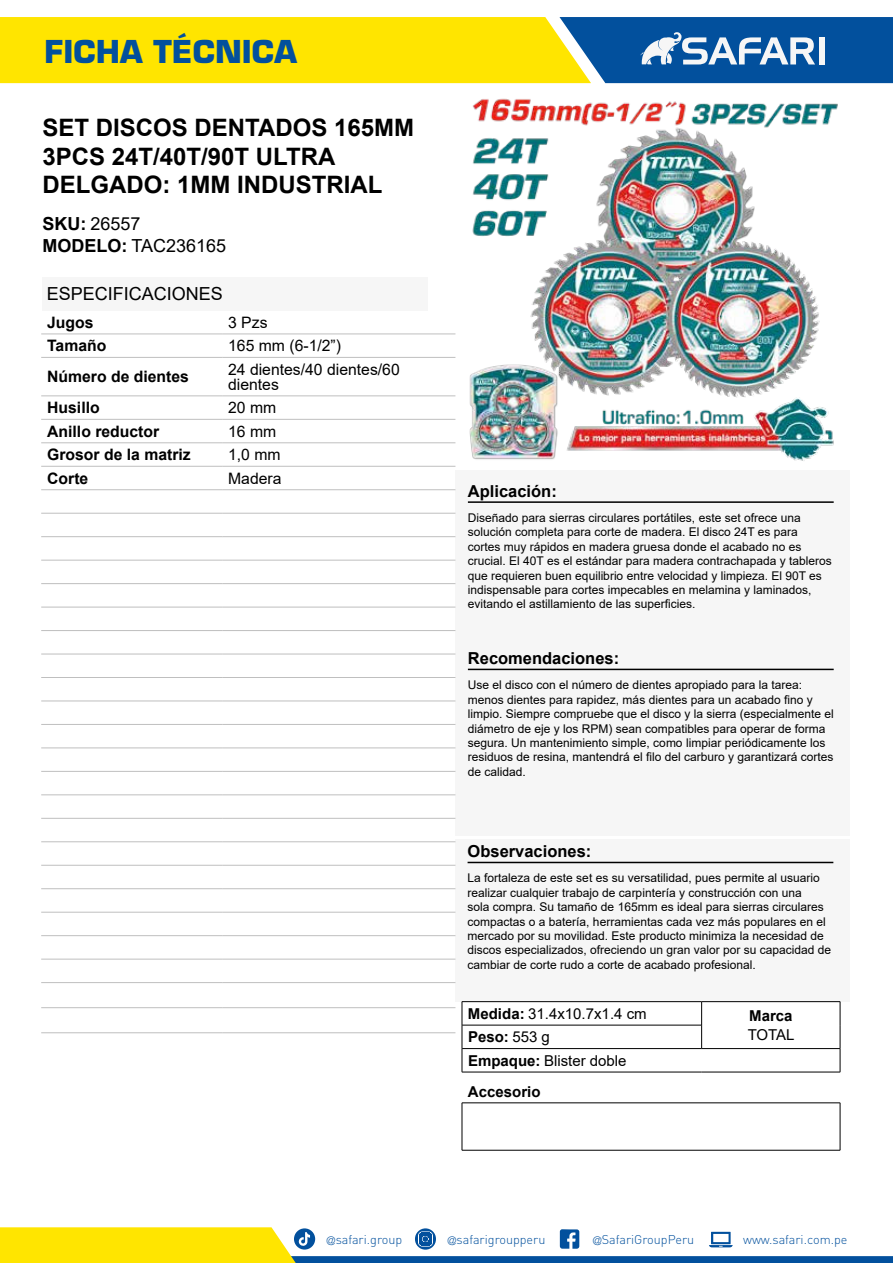
<style>
.page{position:relative;width:893px;height:1263px;background:#fff}
.page>*{position:absolute;margin:0;border:0;box-sizing:border-box;transform-origin:0 0}
.t1{font:700 30.75px "Eurostile LT Std";color:#02509d}
.t2{font:700 24px/28.8px "Arial";color:#000}
.t3{font:18px/21.9px "Arial";color:#000}
.t4{font:700 16.5px "Arial";color:#000}
.t5{font:700 15.75px "Arial";color:#000}
.t6{font:15.75px/15px "Arial";color:#000}
.t7{font:15px "Arial";color:#000}
.t8{font:700 15px "Arial";color:#000}
.t9{font:300 12.6px "DIN";color:#02509d}
.t10{font:12px/14.4px "Arial";color:#000}
.s1{font-weight:700}
.s2{font-weight:400}
.s3{font-family:"Helvetica LT Std";font-stretch:condensed;font-size:11.25px}
</style>
<div class="page">
<svg style="left:0;top:1227px;width:893px;height:36px"></svg>
<svg style="left:0;top:17px;width:893px;height:66px;background:#b1b83e"></svg>
<div style="left:819px;top:37px;width:6px;height:27px;background:#f6f6f6"></div>
<div style="left:455px;top:470px;width:395px;height:199px;background:#f6f6f6"></div>
<hr style="left:468px;top:501px;width:366px;height:2px;background:#000">
<div style="left:455px;top:638px;width:395px;height:197px;background:#f6f6f6"></div>
<hr style="left:468px;top:669px;width:366px;height:1px;background:#000">
<div style="left:455px;top:839px;width:395px;height:162px;background:#f6f6f6"></div>
<hr style="left:468px;top:862px;width:365px;height:1px;background:#000">
<hr style="left:462px;top:1102px;width:378px;height:1px;background:#000">
<hr style="left:462px;top:1103px;width:1px;height:47px;background:#000">
<hr style="left:840px;top:1103px;width:1px;height:47px;background:#000">
<hr style="left:462px;top:1150px;width:378px;height:1px;background:#000">
<hr style="left:41px;top:334px;width:181px;height:1px;background:#bfbfbf">
<hr style="left:222px;top:334px;width:233px;height:1px;background:#bfbfbf">
<hr style="left:41px;top:1032px;width:181px;height:1px;background:#bfbfbf">
<hr style="left:222px;top:1032px;width:233px;height:1px;background:#bfbfbf">
<hr style="left:41px;top:357px;width:181px;height:1px;background:#bfbfbf">
<hr style="left:222px;top:357px;width:233px;height:1px;background:#bfbfbf">
<hr style="left:41px;top:396px;width:181px;height:1px;background:#bfbfbf">
<hr style="left:222px;top:396px;width:233px;height:1px;background:#bfbfbf">
<hr style="left:41px;top:419px;width:181px;height:1px;background:#bfbfbf">
<hr style="left:222px;top:419px;width:233px;height:1px;background:#bfbfbf">
<hr style="left:41px;top:442px;width:181px;height:1px;background:#bfbfbf">
<hr style="left:222px;top:442px;width:233px;height:1px;background:#bfbfbf">
<hr style="left:41px;top:466px;width:181px;height:1px;background:#bfbfbf">
<hr style="left:222px;top:466px;width:233px;height:1px;background:#bfbfbf">
<hr style="left:41px;top:489px;width:181px;height:1px;background:#bfbfbf">
<hr style="left:222px;top:489px;width:233px;height:1px;background:#bfbfbf">
<hr style="left:41px;top:513px;width:181px;height:1px;background:#bfbfbf">
<hr style="left:222px;top:513px;width:233px;height:1px;background:#bfbfbf">
<hr style="left:41px;top:536px;width:181px;height:1px;background:#bfbfbf">
<hr style="left:222px;top:536px;width:233px;height:1px;background:#bfbfbf">
<hr style="left:41px;top:560px;width:181px;height:1px;background:#bfbfbf">
<hr style="left:222px;top:560px;width:233px;height:1px;background:#bfbfbf">
<hr style="left:41px;top:583px;width:181px;height:1px;background:#bfbfbf">
<hr style="left:222px;top:583px;width:233px;height:1px;background:#bfbfbf">
<hr style="left:41px;top:607px;width:181px;height:1px;background:#bfbfbf">
<hr style="left:222px;top:607px;width:233px;height:1px;background:#bfbfbf">
<hr style="left:41px;top:630px;width:181px;height:1px;background:#bfbfbf">
<hr style="left:222px;top:630px;width:233px;height:1px;background:#bfbfbf">
<hr style="left:41px;top:654px;width:181px;height:1px;background:#bfbfbf">
<hr style="left:222px;top:654px;width:233px;height:1px;background:#bfbfbf">
<hr style="left:41px;top:677px;width:181px;height:1px;background:#bfbfbf">
<hr style="left:222px;top:677px;width:233px;height:1px;background:#bfbfbf">
<hr style="left:41px;top:701px;width:181px;height:1px;background:#bfbfbf">
<hr style="left:222px;top:701px;width:233px;height:1px;background:#bfbfbf">
<hr style="left:41px;top:724px;width:181px;height:1px;background:#bfbfbf">
<hr style="left:222px;top:724px;width:233px;height:1px;background:#bfbfbf">
<hr style="left:41px;top:748px;width:181px;height:1px;background:#bfbfbf">
<hr style="left:222px;top:748px;width:233px;height:1px;background:#bfbfbf">
<hr style="left:41px;top:771px;width:181px;height:1px;background:#bfbfbf">
<hr style="left:222px;top:771px;width:233px;height:1px;background:#bfbfbf">
<hr style="left:41px;top:794px;width:181px;height:1px;background:#bfbfbf">
<hr style="left:222px;top:794px;width:233px;height:1px;background:#bfbfbf">
<hr style="left:41px;top:818px;width:181px;height:1px;background:#bfbfbf">
<hr style="left:222px;top:818px;width:233px;height:1px;background:#bfbfbf">
<hr style="left:41px;top:841px;width:181px;height:1px;background:#bfbfbf">
<hr style="left:222px;top:841px;width:233px;height:1px;background:#bfbfbf">
<hr style="left:41px;top:865px;width:181px;height:1px;background:#bfbfbf">
<hr style="left:222px;top:865px;width:233px;height:1px;background:#bfbfbf">
<hr style="left:41px;top:888px;width:181px;height:1px;background:#bfbfbf">
<hr style="left:222px;top:888px;width:233px;height:1px;background:#bfbfbf">
<hr style="left:41px;top:912px;width:181px;height:1px;background:#bfbfbf">
<hr style="left:222px;top:912px;width:233px;height:1px;background:#bfbfbf">
<hr style="left:41px;top:935px;width:181px;height:1px;background:#bfbfbf">
<hr style="left:222px;top:935px;width:233px;height:1px;background:#bfbfbf">
<hr style="left:41px;top:959px;width:181px;height:1px;background:#bfbfbf">
<hr style="left:222px;top:959px;width:233px;height:1px;background:#bfbfbf">
<hr style="left:41px;top:982px;width:181px;height:1px;background:#bfbfbf">
<hr style="left:222px;top:982px;width:233px;height:1px;background:#bfbfbf">
<hr style="left:41px;top:1007px;width:181px;height:1px;background:#bfbfbf">
<hr style="left:222px;top:1007px;width:233px;height:1px;background:#bfbfbf">
<img style="left:469px;top:98px;width:369px;height:363px">
<div style="left:43px;top:277px;width:385px;height:33px;background:#f6f6f6"></div>
<hr style="left:462px;top:1025px;width:239px;height:1px;background:#000">
<hr style="left:462px;top:1048px;width:240px;height:1px;background:#000">
<hr style="left:702px;top:1048px;width:138px;height:1px;background:#000">
<hr style="left:462px;top:1001px;width:240px;height:1px;background:#000">
<hr style="left:702px;top:1001px;width:138px;height:1px;background:#000">
<svg style="left:701px;top:1002px;width:1px;height:46px"></svg>
<svg style="left:462px;top:1002px;width:1px;height:70px"></svg>
<svg style="left:840px;top:1002px;width:1px;height:70px"></svg>
<hr style="left:462px;top:1072px;width:240px;height:1px;background:#000">
<hr style="left:702px;top:1072px;width:138px;height:1px;background:#000">
<h1 class="t1" style="left:44px;top:34px;width:254px">FICHA TÉCNICA</h1>
<h2 class="t2" style="left:43px;top:115px;width:373px">SET DISCOS DENTADOS 165MM<br>3PCS 24T/40T/90T ULTRA<br>DELGADO: 1MM INDUSTRIAL</h2>
<h3 class="t3" style="left:43px;top:215px;width:185px"><span class="s1">SKU:</span> 26557<br><span class="s1">MODELO:</span> TAC236165</h3>
<h3 class="t3" style="left:47px;top:282px;width:178px">ESPECIFICACIONES</h3>
<h3 class="t5" style="left:47px;top:316px;width:48px">Jugos</h3>
<h3 class="t6" style="left:228px;top:316px;width:41px">3 Pzs</h3>
<h3 class="t5" style="left:47px;top:340px;width:61px">Tamaño</h3>
<h3 class="t6" style="left:228px;top:340px;width:114px">165 mm (6-1/2”)</h3>
<h3 class="t5" style="left:47px;top:371px;width:143px">Número de dientes</h3>
<h3 class="t6" style="left:228px;top:363px;width:173px">24 dientes/40 dientes/60 dientes</h3>
<h3 class="t5" style="left:47px;top:402px;width:54px">Husillo</h3>
<h3 class="t6" style="left:228px;top:402px;width:50px">20 mm</h3>
<h3 class="t5" style="left:47px;top:425px;width:114px">Anillo reductor</h3>
<h3 class="t6" style="left:228px;top:425px;width:50px">16 mm</h3>
<h3 class="t5" style="left:47px;top:449px;width:145px">Grosor de la matriz</h3>
<h3 class="t6" style="left:228px;top:449px;width:54px">1,0 mm</h3>
<h3 class="t5" style="left:47px;top:472px;width:43px">Corte</h3>
<h3 class="t6" style="left:228px;top:472px;width:55px">Madera</h3>
<h3 class="t4" style="left:468px;top:485px;width:90px">Aplicación:</h3>
<p class="t10" style="left:468px;top:512px;width:365px">Diseñado para sierras circulares portátiles, este set ofrece una solución completa para corte de madera. El disco 24T es para cortes muy rápidos en madera gruesa donde el acabado no es crucial. El 40T es el estándar para madera contrachapada y tableros que requieren buen equilibrio entre velocidad y limpieza. El 90T es indispensable para cortes impecables en melamina y laminados, evitando el astillamiento de las superficies.</p>
<h3 class="t4" style="left:468px;top:652px;width:153px">Recomendaciones:</h3>
<p class="t10" style="left:468px;top:679px;width:367px">Use el disco con el número de dientes apropiado para la tarea: menos dientes para rapidez, más dientes para un acabado fino y limpio. Siempre compruebe que el disco y la sierra (especialmente el diámetro de eje y los RPM) sean compatibles para operar de forma segura. Un mantenimiento simple, como limpiar periódicamente los residuos de resina, mantendrá el filo del carburo y garantizará cortes de calidad.</p>
<h3 class="t4" style="left:468px;top:845px;width:125px">Observaciones:</h3>
<p class="t10" style="left:468px;top:872px;width:365px">La fortaleza de este set es su versatilidad, pues permite al usuario realizar cualquier trabajo de carpintería y construcción con una<br>sola compra. Su tamaño de 165mm es ideal para sierras circulares compactas o a batería, herramientas cada vez más populares en el mercado por su movilidad. Este producto minimiza la necesidad de discos especializados, ofreciendo un gran valor por su capacidad de cambiar de corte rudo a corte de acabado profesional.</p>
<p class="t7" style="left:468px;top:1008px;width:180px"><span class="s1">Medida:</span> 31.4x10.7x1.4 cm</p>
<p class="t8" style="left:749px;top:1010px;width:45px">Marca</p>
<p class="t8" style="left:468px;top:1031px;width:83px">Peso: <span class="s2">553 g</span></p>
<p class="t7" style="left:748px;top:1029px;width:48px">TOTAL</p>
<p class="t7" style="left:468px;top:1054px;width:160px"><span class="s1">Empaque:</span> Blister doble</p>
<p class="t8" style="left:468px;top:1086px;width:74px">Accesorio</p>
<p class="t9" style="left:327px;top:1234px;width:77px"><span class="s3">@</span>safari.group</p>
<p class="t9" style="left:448px;top:1234px;width:99px"><span class="s3">@</span>safarigroupperu</p>
<p class="t9" style="left:593px;top:1234px;width:103px"><span class="s3">@</span>SafariGroupPeru</p>
<p class="t9" style="left:743px;top:1234px;width:106px">www.safari.com.pe</p>
</div>
